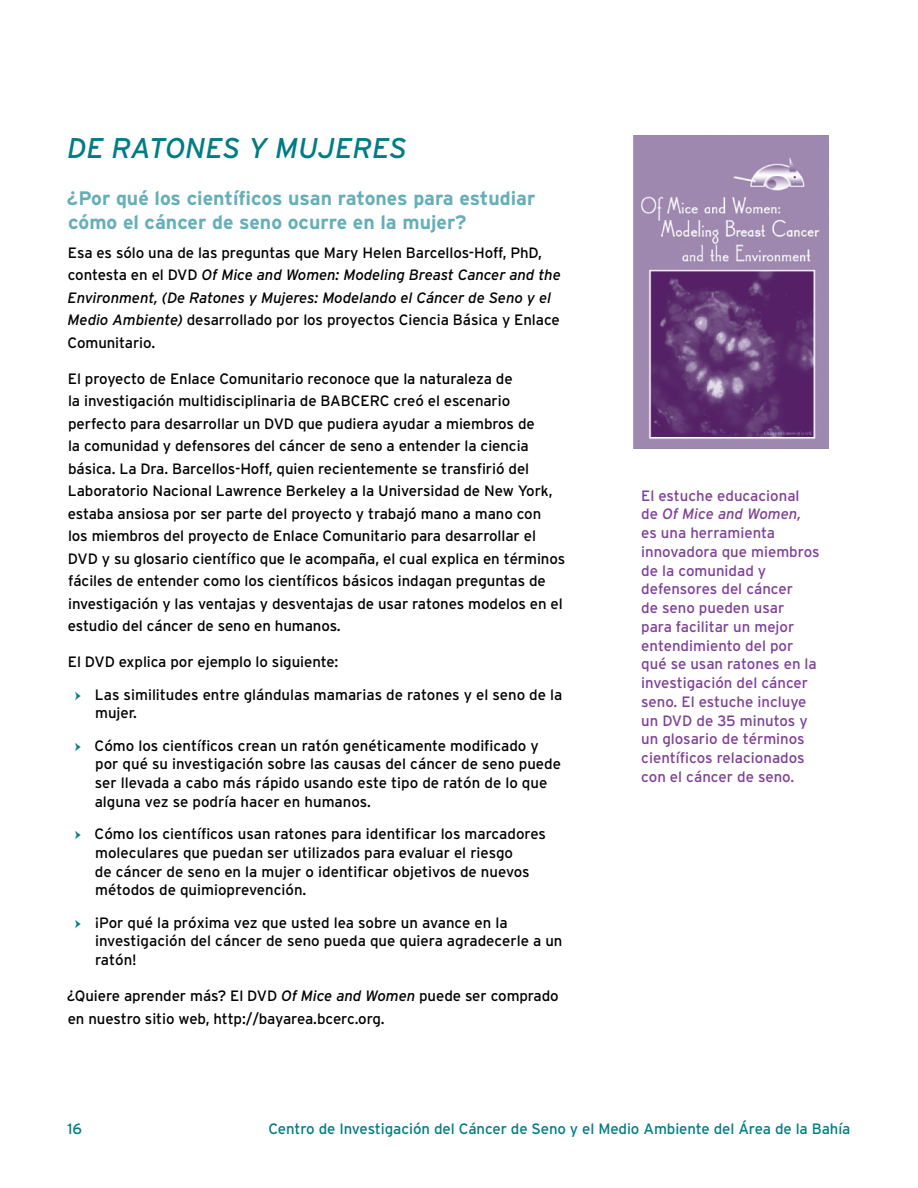
<style>
.page{position:relative;width:918px;height:1188px;background:#fff}
.page>*{position:absolute;margin:0;border:0;box-sizing:border-box;transform-origin:0 0}
.t1{font:italic 28.5px "Interstate";color:#007c85}
.t2{font:700 19.5px/24px "Interstate";color:#65afb8}
.t3{font:15px/22.5px "Interstate";letter-spacing:-.005em;color:#000}
.t4{font:15px/18.8px "Interstate";color:#7f4098}
.t5{font:15px "Interstate";letter-spacing:-.005em;color:#007c85}
.s1{font-style:italic}
.s2{font-family:"Minion Pro";color:#007c85}
</style>
<div class="page">
<img style="left:634px;top:135px;width:195px;height:313px">
<h1 class="t1" style="left:67px;top:132px;width:287px">De Ratones y Mujeres</h1>
<h2 class="t2" style="left:67px;top:186px;width:470px">¿Por qué los científicos usan ratones para estudiar cómo el cáncer de seno ocurre en la mujer?</h2>
<p class="t3" style="left:68px;top:241px;width:495px">Esa es sólo una de las preguntas que Mary Helen Barcellos-Hoff, PhD, contesta en el DVD <span class="s1">Of Mice and Women: Modeling Breast Cancer and the Environment, (De Ratones y Mujeres: Modelando el Cáncer de Seno y el Medio Ambiente)</span> desarrollado por los proyectos Ciencia Básica y Enlace Comunitario.</p>
<p class="t3" style="left:68px;top:367px;width:499px">El proyecto de Enlace Comunitario reconoce que la naturaleza de<br>la investigación multidisciplinaria de BABCERC creó el escenario perfecto para desarrollar un DVD que pudiera ayudar a miembros de<br>la comunidad y defensores del cáncer de seno a entender la ciencia básica. La Dra. Barcellos-Hoff, quien recientemente se transfirió del Laboratorio Nacional Lawrence Berkeley a la Universidad de New York, estaba ansiosa por ser parte del proyecto y trabajó mano a mano con<br>los miembros del proyecto de Enlace Comunitario para desarrollar el DVD y su glosario científico que le acompaña, el cual explica en términos fáciles de entender como los científicos básicos indagan preguntas de investigación y las ventajas y desventajas de usar ratones modelos en el estudio del cáncer de seno en humanos.</p>
<p class="t3" style="left:75px;top:646px;width:489px;line-height:32.2px;text-indent:-7px">El DVD explica por ejemplo lo siguiente:<br><span class="s2">ӹ</span> Las similitudes entre glándulas mamarias de ratones y el seno de la</p>
<p class="t3" style="left:75px;top:697px;width:466px;line-height:32.2px;text-indent:20px">mujer.<br><span class="s2">ӹ</span> Cómo los científicos crean un ratón genéticamente modificado y</p>
<p class="t3" style="left:95px;top:755px;width:468px;line-height:18.8px">por qué su investigación sobre las causas del cáncer de seno puede ser llevada a cabo más rápido usando este tipo de ratón de lo que alguna vez se podría hacer en humanos.</p>
<p class="t3" style="left:95px;top:824px;width:453px;line-height:18.8px;text-indent:-20px"><span class="s2">ӹ</span> Cómo los científicos usan ratones para identificar los marcadores moleculares que puedan ser utilizados para evaluar el riesgo<br>de cáncer de seno en la mujer o identificar objetivos de nuevos métodos de quimioprevención.</p>
<p class="t3" style="left:95px;top:913px;width:469px;line-height:18.8px;text-indent:-20px"><span class="s2">ӹ</span> ¡Por qué la próxima vez que usted lea sobre un avance en la investigación del cáncer de seno pueda que quiera agradecerle a un ratón!</p>
<p class="t3" style="left:67px;top:985px;width:494px">¿Quiere aprender más? El DVD <span class="s1">Of Mice and Women</span> puede ser comprado en nuestro sitio web, http://bayarea.bcerc.org.</p>
<p class="t4" style="left:641px;top:486px;width:180px">El estuche educacional de <span class="s1">Of Mice and Women, </span>es una herramienta innovadora que miembros de la comunidad y defensores del cáncer<br>de seno pueden usar<br>para facilitar un mejor entendimiento del por qué se usan ratones en la investigación del cáncer seno. El estuche incluye un DVD de 35 minutos y un glosario de términos científicos relacionados con el cáncer de seno.</p>
<p class="t5" style="left:68px;top:1120px;width:16px">16</p>
<p class="t5" style="left:268px;top:1120px;width:584px">Centro de Investigación del Cáncer de Seno y el Medio Ambiente del Área de la Bahía</p>
</div>
